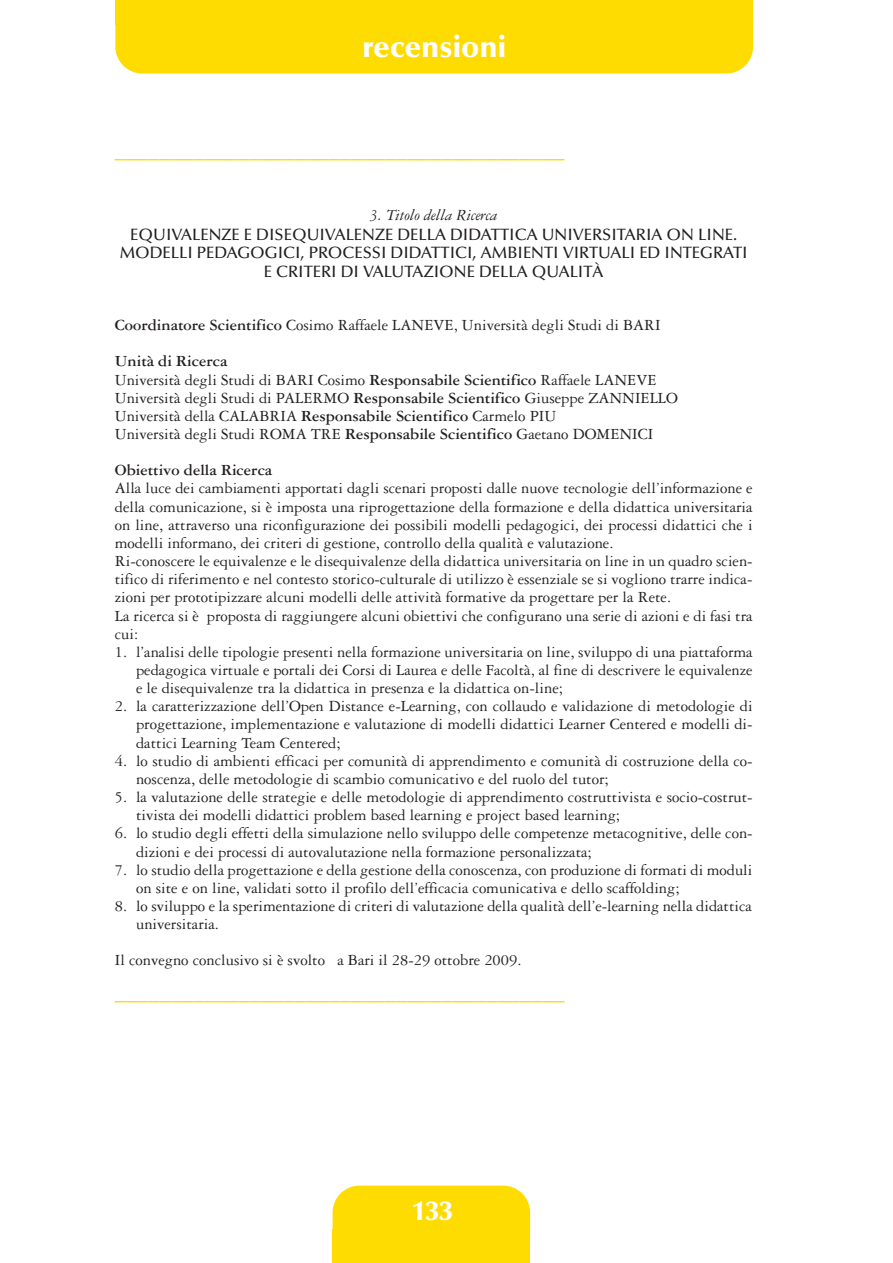
<style>
.page{position:relative;width:893px;height:1263px;background:#fff}
.page>*{position:absolute;margin:0;border:0;box-sizing:border-box;transform-origin:0 0}
.t1{font:900 30px "Optima";color:#fff}
.t2{font:900 27px "Optima";color:#fff}
.t3{font:700 22.5px "Garamond Three";color:#ffdc01}
.t4{font:16.5px/18.1px "Garamond Three";color:#231f20}
.t5{font:500 16.5px/18.9px "Optima";color:#231f20;text-align:center}
.s1{font-family:"Garamond Three";font-weight:400;font-style:italic}
.s2{font-weight:700}
</style>
<div class="page">
<div style="left:333px;top:1185px;width:197px;height:78px;background:#ffdc01;border-radius:27px"></div>
<div style="left:333px;top:1230px;width:197px;height:33px;background:#ffdc01"></div>
<div style="left:115px;top:0;width:638px;height:74px;background:#ffdc01;border-radius:27px"></div>
<div style="left:115px;top:0;width:638px;height:24px;background:#ffdc01"></div>
<p class="t1" style="left:362px;top:35px;width:146px">recensioni</p>
<p class="t3" style="left:115px;top:149px;width:451px">––––––––––––––––––––––––––––––––––––––––</p>
<p class="t5" style="left:120px;top:207px;width:629px"><span class="s1">3. Titolo della Ricerca<br></span>EQUIVALENZE E DISEQUIVALENZE DELLA DIDATTICA UNIVERSITARIA ON LINE.<br>MODELLI PEDAGOGICI, PROCESSI DIDATTICI, AMBIENTI VIRTUALI ED INTEGRATI E CRITERI DI VALUTAZIONE DELLA QUALITÀ</p>
<p class="t4" style="left:115px;top:318px;width:547px"><span class="s2">Coordinatore Scientifico</span> Cosimo Raffaele LANEVE, Università degli Studi di BARI</p>
<p class="t4" style="left:115px;top:354px;width:565px"><span class="s2">Unità di Ricerca<br></span>Università degli Studi di BARI Cosimo <span class="s2">Responsabile Scientifico</span> Raffaele LANEVE Università degli Studi di PALERMO <span class="s2">Responsabile Scientifico</span> Giuseppe ZANNIELLO Università della CALABRIA <span class="s2">Responsabile Scientifico</span> Carmelo PIU<br>Università degli Studi ROMA TRE <span class="s2">Responsabile Scientifico</span> Gaetano DOMENICI</p>
<p class="t4" style="left:115px;top:463px;width:639px"><span class="s2">Obiettivo della Ricerca<br></span>Alla luce dei cambiamenti apportati dagli scenari proposti dalle nuove tecnologie dell’informazione e della comunicazione, si è imposta una riprogettazione della formazione e della didattica universitaria on line, attraverso una riconfigurazione dei possibili modelli pedagogici, dei processi didattici che i modelli informano, dei criteri di gestione, controllo della qualità e valutazione.<br>Ri-conoscere le equivalenze e le disequivalenze della didattica universitaria on line in un quadro scien&shy;tifico di riferimento e nel contesto storico-culturale di utilizzo è essenziale se si vogliono trarre indica&shy;zioni per prototipizzare alcuni modelli delle attività formative da progettare per la Rete.<br>La ricerca si è proposta di raggiungere alcuni obiettivi che configurano una serie di azioni e di fasi tra cui:</p>
<p class="t4" style="left:136px;top:644px;width:618px;text-align:justify;text-indent:-21px">1. l’analisi delle tipologie presenti nella formazione universitaria on line, sviluppo di una piattaforma pedagogica virtuale e portali dei Corsi di Laurea e delle Facoltà, al fine di descrivere le equivalenze e le disequivalenze tra la didattica in presenza e la didattica on-line;</p>
<p class="t4" style="left:136px;top:699px;width:618px;text-align:justify;text-indent:-21px">2. la caratterizzazione dell’Open Distance e-Learning, con collaudo e validazione di metodologie di progettazione, implementazione e valutazione di modelli didattici Learner Centered e modelli di&shy;dattici Learning Team Centered;</p>
<p class="t4" style="left:136px;top:753px;width:618px;text-indent:-21px">4. lo studio di ambienti efficaci per comunità di apprendimento e comunità di costruzione della co&shy;noscenza, delle metodologie di scambio comunicativo e del ruolo del tutor;</p>
<p class="t4" style="left:136px;top:789px;width:618px;text-indent:-21px">5. la valutazione delle strategie e delle metodologie di apprendimento costruttivista e socio-costrut&shy;tivista dei modelli didattici problem based learning e project based learning;</p>
<p class="t4" style="left:136px;top:826px;width:618px;text-indent:-21px">6. lo studio degli effetti della simulazione nello sviluppo delle competenze metacognitive, delle con&shy;dizioni e dei processi di autovalutazione nella formazione personalizzata;</p>
<p class="t4" style="left:136px;top:862px;width:618px;text-indent:-21px">7. lo studio della progettazione e della gestione della conoscenza, con produzione di formati di moduli on site e on line, validati sotto il profilo dell’efficacia comunicativa e dello scaffolding;</p>
<p class="t4" style="left:136px;top:898px;width:617px;text-indent:-21px">8. lo sviluppo e la sperimentazione di criteri di valutazione della qualità dell’e-learning nella didattica universitaria.</p>
<p class="t4" style="left:115px;top:953px;width:408px">Il convegno conclusivo si è svolto a Bari il 28-29 ottobre 2009.</p>
<p class="t3" style="left:115px;top:991px;width:451px">––––––––––––––––––––––––––––––––––––––––</p>
<p class="t2" style="left:412px;top:1200px;width:42px">133</p>
</div>
